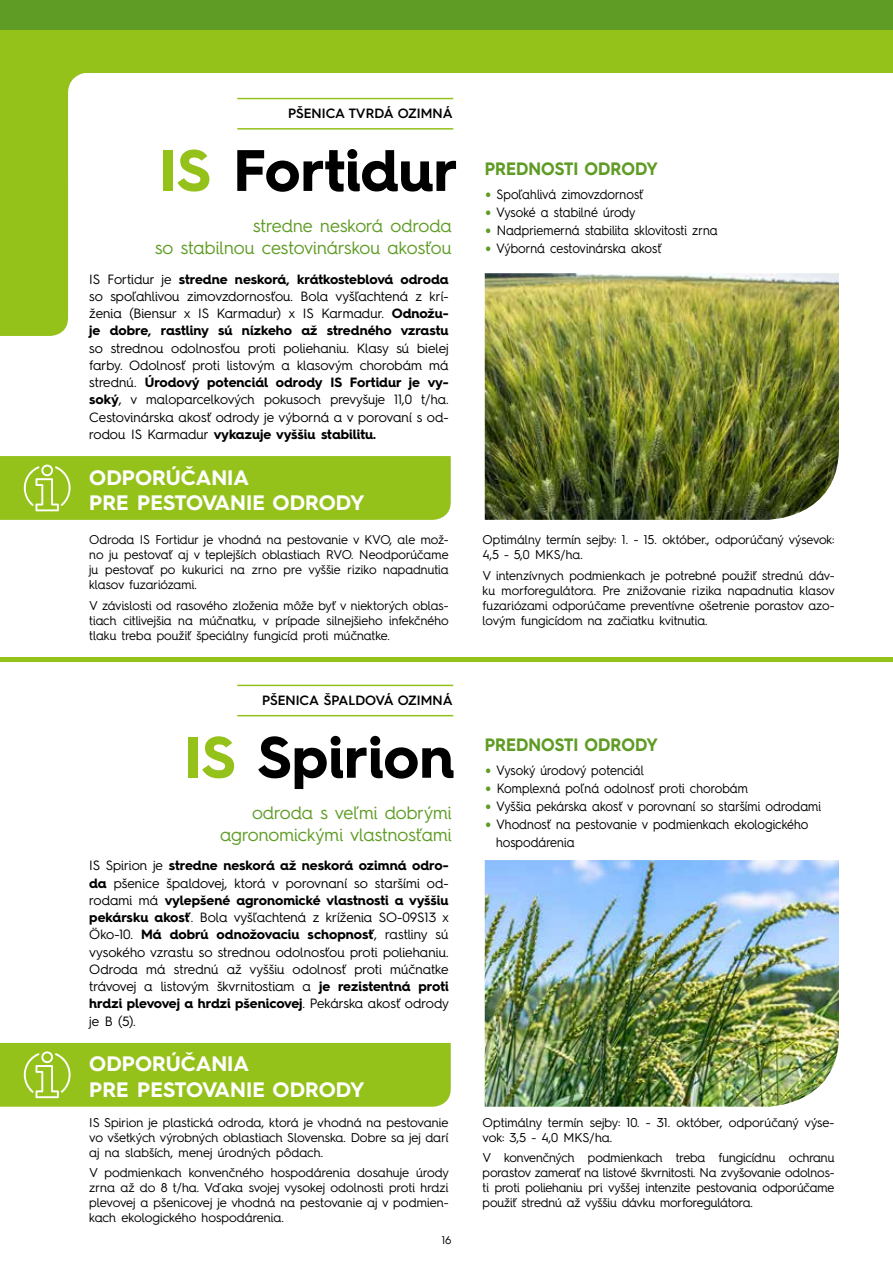
<style>
.page{position:relative;width:893px;height:1263px;background:#fff}
.page>*{position:absolute;margin:0;border:0;box-sizing:border-box;transform-origin:0 0}
.t1{font:700 58.5px "Hurme Geometric Sans 4";color:#000}
.t2{font:700 21px/25.2px "Hurme Geometric Sans 4";color:#fff}
.t3{font:18px/21.6px "Hurme Geometric Sans 4";color:#5f9c25;text-align:right}
.t4{font:700 18px "Hurme Geometric Sans 4";color:#5f9c25;scale:.93 1}
.t5{font:13.5px/17.2px "Hurme Geometric Sans 4";color:#000;text-align:justify}
.t6{font:13.5px/18px "Hurme Geometric Sans 4";color:#000;scale:.93 1}
.t7{font:600 13.5px "Hurme Geometric Sans 4";color:#000}
.t8{font:12.75px/15px "Hurme Geometric Sans 4";color:#000;text-align:justify}
.t9{font:11.25px "Hurme Geometric Sans 4";color:#000}
.s1{color:#94c11a}
.s2{font-weight:700}
.s3{font-size:28.5px;color:#5f9c25}
</style>
<div class="page">
<div style="left:0;top:34px;width:106px;height:279px;background:#94c11a"></div>
<div style="left:68px;top:72px;width:364px;height:302px;background:#fff;border-radius:21px"></div>
<svg style="left:0;top:313px;width:68px;height:23px;background:#98c323"></svg>
<div style="left:0;top:0;width:893px;height:72px;background:#94c11a"></div>
<div style="left:0;top:0;width:893px;height:30px;background:#5f9c25"></div>
<img style="left:485px;top:273px;width:354px;height:247px">
<img style="left:485px;top:860px;width:354px;height:247px">
<hr style="left:237px;top:98px;width:216px;height:1px;background:#94c11a">
<hr style="left:237px;top:685px;width:216px;height:1px;background:#94c11a">
<hr style="left:237px;top:128px;width:216px;height:2px;background:#94c11a">
<hr style="left:237px;top:715px;width:216px;height:1px;background:#94c11a">
<div style="left:0;top:657px;width:893px;height:5px;background:#94c11a"></div>
<div style="left:0;top:456px;width:451px;height:64px;background:#94c11a"></div>
<div style="left:0;top:1043px;width:451px;height:64px;background:#94c11a"></div>
<p class="t7" style="left:288px;top:104px;width:43px">PŠENICA</p>
<p class="t7" style="left:349px;top:104px;width:10px">TVRD</p>
<p class="t7" style="left:384px;top:104px;width:70px">Á OZIM NÁ</p>
<h1 class="t1" style="left:160px;top:129px;width:299px"><span class="s1">IS</span> Fortidur</h1>
<h3 class="t3" style="left:155px;top:215px;width:298px">stredne neskorá odroda<br>so stabilnou cestovinárskou akosťou</h3>
<p class="t5" style="left:89px;top:270px;width:361px">IS Fortidur je <span class="s2">stredne neskorá, krátkosteblová odroda </span>so spoľahlivou zimovzdornosťou. Bola vyšľachtená z krí&shy;ženia (Biensur x IS Karmadur) x IS Karmadur. <span class="s2">Odnožu&shy;je dobre, rastliny sú nízkeho až stredného vzrastu</span></p>
<p class="t5" style="left:89px;top:339px;width:361px">so strednou odolnosťou proti poliehaniu. Klasy sú bielej farby. Odolnosť proti listovým a klasovým chorobám má strednú. <span class="s2">Úrodový potenciál odrody IS Fortidur je vy&shy;soký</span>, v maloparcelkových pokusoch prevyšuje 11,0 t/ha.<br>Cestovinárska akosť odrody je výborná a v porovaní s od&shy;rodou IS Karmadur <span class="s2">vykazuje vyššiu stabilitu.</span></p>
<h2 class="t2" style="left:89px;top:464px;width:200px;text-indent:77px">účania pre pestovanie odrod</h2>
<h2 class="t2" style="left:89px;top:464px;width:33px">Odpor</h2>
<h2 class="t2" style="left:350px;top:489px;width:16px">y</h2>
<p class="t8" style="left:89px;top:532px;width:361px">Odroda IS Fortidur je vhodná na pestovanie v KVO, ale mož&shy;no ju pestovať aj v teplejších oblastiach RVO. Neodporúčame ju pestovať po kukurici na zrno pre vyššie riziko napadnutia klasov fuzariózami.</p>
<p class="t8" style="left:89px;top:597px;width:361px">V závislosti od rasového zloženia môže byť v niektorých oblas&shy;tiach citlivejšia na múčnatku, v prípade silnejšieho infekčného tlaku treba použiť špeciálny fungicíd proti múčnatke.</p>
<p class="t7" style="left:262px;top:691px;width:43px">PŠENICA</p>
<p class="t7" style="left:324px;top:691px;width:18px">ŠPALDOV</p>
<p class="t7" style="left:384px;top:691px;width:70px">Á OZIM NÁ</p>
<h1 class="t1" style="left:184px;top:716px;width:272px"><span class="s1">IS</span> Spirion</h1>
<h3 class="t3" style="left:220px;top:801px;width:233px">odroda s veľmi dobrými agronomickými vlastnosťami</h3>
<p class="t5" style="left:89px;top:857px;width:361px">IS Spirion je <span class="s2">stredne neskorá až neskorá ozimná odro&shy;da</span> pšenice špaldovej, ktorá v porovnaní so staršími od&shy;rodami má <span class="s2">vylepšené agronomické vlastnosti a vyššiu pekársku akosť</span>. Bola vyšľachtená z kríženia SO-09S13 x Öko-10. <span class="s2">Má dobrú odnožovaciu schopnosť</span>, rastliny sú vysokého vzrastu so strednou odolnosťou proti poliehaniu.<br>Odroda má strednú až vyššiu odolnosť proti múčnatke trávovej a listovým škvrnitostiam a <span class="s2">je rezistentná proti hrdzi plevovej a hrdzi pšenicovej</span>. Pekárska akosť odrody je B (5).</p>
<h2 class="t2" style="left:89px;top:1051px;width:200px;text-indent:77px">účania pre pestovanie odrod</h2>
<h2 class="t2" style="left:89px;top:1051px;width:33px">Odpor</h2>
<h2 class="t2" style="left:350px;top:1076px;width:16px">y</h2>
<p class="t8" style="left:89px;top:1114px;width:361px">IS Spirion je plastická odroda, ktorá je vhodná na pestovanie vo všetkých výrobných oblastiach Slovenska. Dobre sa jej darí aj na slabších, menej úrodných pôdach.</p>
<p class="t8" style="left:89px;top:1164px;width:361px">V podmienkach konvenčného hospodárenia dosahuje úrody zrna až do 8 t/ha. Vďaka svojej vysokej odolnosti proti hrdzi plevovej a pšenicovej je vhodná na pestovanie aj v podmien&shy;kach ekologického hospodárenia.</p>
<p class="t9" style="left:442px;top:1232px;width:11px">16</p>
<h3 class="t4" style="left:485px;top:156px;width:122px">Prednosti odrod</h3>
<h3 class="t4" style="left:646px;top:156px;width:14px">y</h3>
<p class="t6" style="left:485px;top:185px;width:172px"><span class="s3">•</span> Spoľahlivá zimovzdornosť</p>
<p class="t6" style="left:485px;top:203px;width:164px"><span class="s3">•</span> Vysoké a stabilné úrody</p>
<p class="t6" style="left:485px;top:221px;width:252px"><span class="s3">•</span> Nadpriemerná stabilita sklovitosti zrna</p>
<p class="t6" style="left:485px;top:239px;width:192px"><span class="s3">•</span> Výborná cestovinárska akosť</p>
<p class="t8" style="left:483px;top:532px;width:353px">Optimálny termín sejby: 1. - 15. október., odporúčaný výsevok:<br>4,5 - 5,0 MKS/ha.</p>
<p class="t8" style="left:483px;top:567px;width:354px">V intenzívnych podmienkach je potrebné použiť strednú dáv&shy;ku morforegulátora. Pre znižovanie rizika napadnutia klasov fuzariózami odporúčame preventívne ošetrenie porastov azo&shy;lovým fungicídom na začiatku kvitnutia.</p>
<h3 class="t4" style="left:485px;top:731px;width:122px">Prednosti odrod</h3>
<h3 class="t4" style="left:646px;top:731px;width:14px">y</h3>
<p class="t6" style="left:485px;top:760px;width:173px"><span class="s3">•</span> Vysoký úrodový potenciál</p>
<p class="t6" style="left:485px;top:778px;width:285px"><span class="s3">•</span> Komplexná poľná odolnosť proti chorobám</p>
<p class="t6" style="left:485px;top:796px;width:363px"><span class="s3">•</span> Vyššia pekárska akosť v porovnaní so staršími odrodami</p>
<p class="t6" style="left:496px;top:814px;width:337px;text-indent:-11px"><span class="s3">•</span> Vhodnosť na pestovanie v podmienkach ekologického hospodárenia</p>
<p class="t8" style="left:483px;top:1114px;width:353px">Optimálny termín sejby: 10. - 31. október, odporúčaný výse&shy;vok: 3,5 - 4,0 MKS/ha.</p>
<p class="t8" style="left:483px;top:1149px;width:353px">V konvenčných podmienkach treba fungicídnu ochranu porastov zamerať na listové škvrnitosti. Na zvyšovanie odolnos&shy;ti proti poliehaniu pri vyššej intenzite pestovania odporúčame použiť strednú až vyššiu dávku morforegulátora.</p>
</div>
